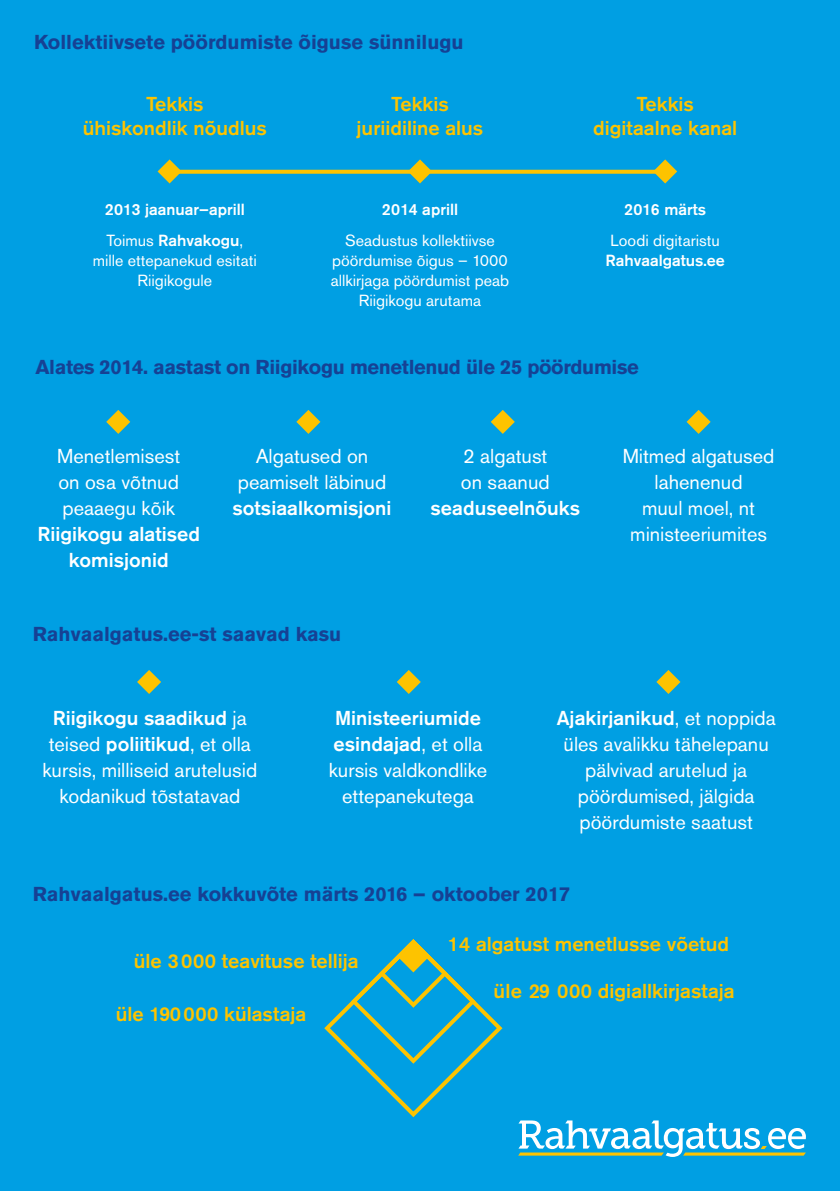
<style>
.page{position:relative;width:840px;height:1191px;background:#fff}
.page>*{position:absolute;margin:0;border:0;box-sizing:border-box;transform-origin:0 0}
.t1{font:20px/26px "Akzidenz Grotesk Pro";color:#fff;text-align:center}
.t2{font:500 20px/24px "Akzidenz Grotesk Pro";color:#fdc300;text-align:center}
.t3{font:700 20px "Akzidenz Grotesk Pro";color:#164194}
.t4{font:500 20px/26px "Akzidenz Grotesk Pro";color:#fff;text-align:center}
.t5{font:700 20px "Akzidenz Grotesk Pro";letter-spacing:-.02em;color:#164194}
.t6{font:16px/20px "Akzidenz Grotesk Pro";color:#fff;text-align:center}
.t7{font:500 16px/31.4px "Akzidenz Grotesk Pro";color:#fff}
.s1{font-weight:400}
.s2{font-weight:500}
</style>
<div class="page">
<div style="left:0;top:0;width:839px;height:1191px;background:#009fe3"></div>
<svg style="left:181px;top:170px;width:471px;height:4px;background:#ecc00e"></svg>
<svg style="left:408px;top:159px;width:24px;height:24px"></svg>
<svg style="left:652px;top:159px;width:24px;height:24px"></svg>
<svg style="left:157px;top:159px;width:24px;height:24px"></svg>
<svg style="left:518px;top:1120px;width:287px;height:37px"></svg>
<svg style="left:324px;top:939px;width:179px;height:179px"></svg>
<svg style="left:137px;top:670px;width:24px;height:24px"></svg>
<svg style="left:397px;top:670px;width:23px;height:24px"></svg>
<svg style="left:656px;top:670px;width:24px;height:24px"></svg>
<svg style="left:686px;top:410px;width:24px;height:24px"></svg>
<svg style="left:490px;top:410px;width:24px;height:24px"></svg>
<svg style="left:296px;top:410px;width:24px;height:24px"></svg>
<svg style="left:106px;top:410px;width:24px;height:24px"></svg>
<p class="t3" style="left:34px;top:29px;width:431px">Kollektiivsete pöördumiste õiguse sünnilugu</p>
<p class="t2" style="left:83px;top:92px;width:186px">Tekkis<br>ühiskondlik nõudlus</p>
<p class="t2" style="left:356px;top:92px;width:128px">Tekkis juriidiline alus</p>
<p class="t2" style="left:592px;top:92px;width:146px">Tekkis digitaalne kanal</p>
<p class="t7" style="left:105px;top:193px;width:141px">2013 jaanuar–aprill<br><span class="s1">Toimus</span> Rahvakogu<span class="s1">,</span></p>
<p class="t6" style="left:93px;top:250px;width:165px">mille ettepanekud esitati<br>Riigikogule</p>
<p class="t7" style="left:382px;top:193px;width:77px">2014 aprill</p>
<p class="t6" style="left:330px;top:230px;width:180px">Seadustus kollektiivse pöördumise õigus – 1000 allkirjaga pöördumist peab<br>Riigikogu arutama</p>
<p class="t7" style="left:623px;top:193px;width:84px">2016 märts</p>
<p class="t6" style="left:610px;top:230px;width:110px">Loodi digitaristu</p>
<p class="t7" style="left:605px;top:244px;width:121px">Rahvaalgatus.ee</p>
<p class="t5" style="left:35px;top:353px;width:604px">Alates 2014. aastast on Riigikogu menetlenud üle 25 pöördumise</p>
<p class="t1" style="left:57px;top:443px;width:124px;text-align:justify">Menetlemisest on osa võtnud peaaegu kõik</p>
<p class="t4" style="left:37px;top:520px;width:164px">Riigikogu alatised komisjonid</p>
<p class="t1" style="left:238px;top:443px;width:150px">Algatused on peamiselt läbinud</p>
<p class="t4" style="left:232px;top:494px;width:160px">sotsiaalkomisjoni</p>
<p class="t3" style="left:33px;top:621px;width:310px">Rahvaalgatus.ee-st saavad kasu</p>
<p class="t1" style="left:460px;top:443px;width:90px;text-align:left">2 algatust on saanud</p>
<p class="t4" style="left:430px;top:494px;width:151px">seaduseelnõuks</p>
<p class="t1" style="left:622px;top:443px;width:153px">Mitmed algatused lahenenud<br>muul moel, nt ministeeriumites</p>
<p class="t1" style="left:42px;top:705px;width:216px"><span class="s2">Riigikogu saadikud</span> ja teised <span class="s2">poliitikud</span>, et olla kursis, milliseid arutelusid kodanikud tõstatavad</p>
<p class="t1" style="left:328px;top:705px;width:160px"><span class="s2">Ministeeriumide esindajad</span>, et olla kursis valdkondlike ettepanekutega</p>
<p class="t1" style="left:556px;top:705px;width:220px"><span class="s2">Ajakirjanikud</span>, et noppida üles avalikku tähelepanu pälvivad arutelud ja pöördumised, jälgida pöördumiste saatust</p>
<p class="t3" style="left:33px;top:881px;width:539px">Rahvaalgatus.ee kokkuvõte märts 2016 – oktoober 2017</p>
<p class="t2" style="left:447px;top:931px;width:282px">14 algatust menetlusse võetud</p>
<p class="t2" style="left:134px;top:948px;width:226px">üle 3000 teavituse tellija</p>
<p class="t2" style="left:116px;top:1001px;width:192px">üle 190000 külastaja</p>
<p class="t2" style="left:493px;top:978px;width:243px">üle 29 000 digiallkirjastaja</p>
</div>
